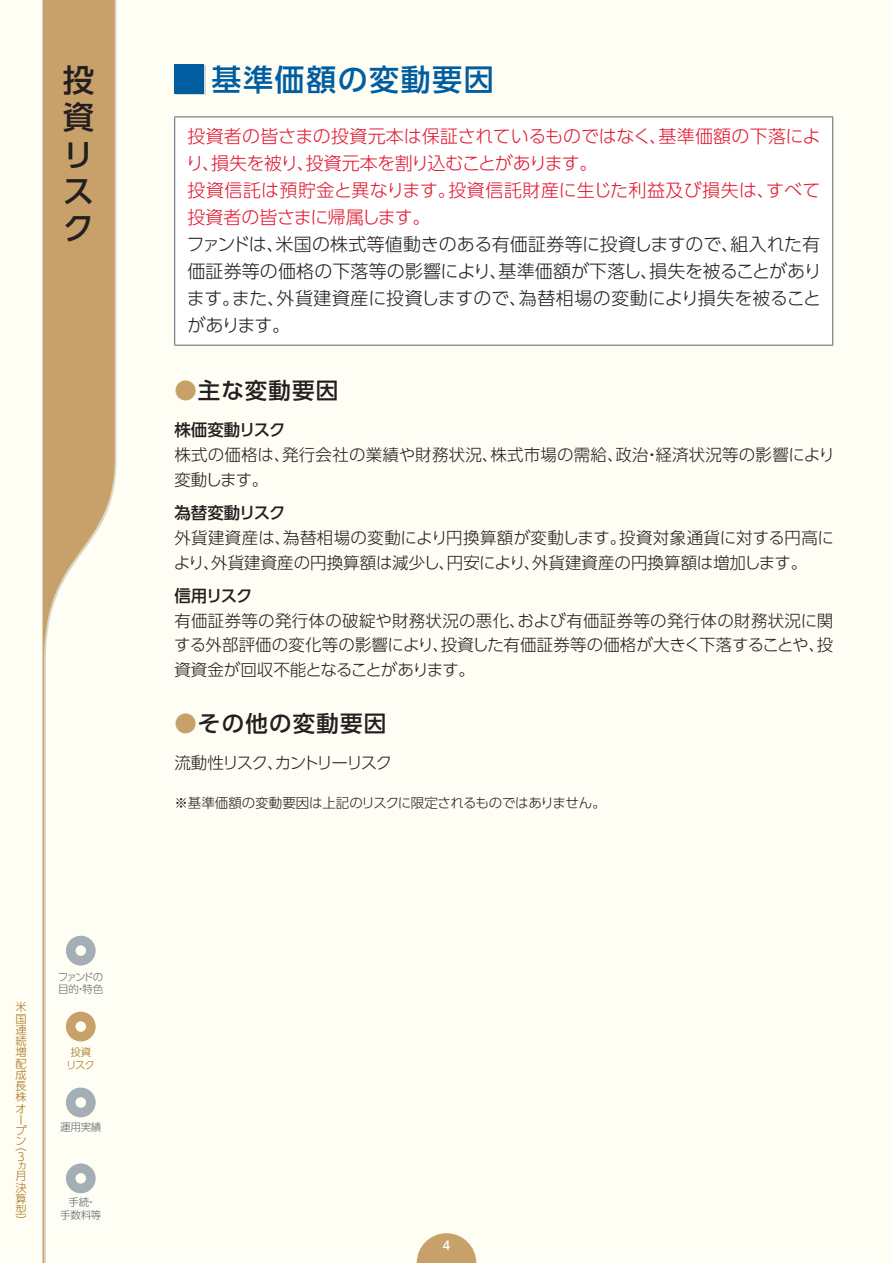
<style>
.page{position:relative;width:893px;height:1263px;background:#fffef4}
.page>*{position:absolute;margin:0;border:0;box-sizing:border-box;transform-origin:0 0}
.t1{font:500 31.5px/37.2px "UD Shin Go Pro";color:#231f20}
.A-大見出し{font:500 30px "UD Shin Go Pro";letter-spacing:.05em;color:#005da0}
.A-中見出し{font:500 22.5px "UD Shin Go Pro";letter-spacing:.05em;color:#231f20}
.A-11pt{font:300 18px/27px "UD Shin Go Pro";letter-spacing:-.01em;color:#231f20;text-align:justify}
.A-11pt-2{font:300 18px/27px "UD Shin Go Pro";letter-spacing:-.005em;color:#e21931}
.A-11pt-3{font:300 16.5px/24.8px "UD Shin Go Pro";color:#231f20}
.A-11pt-4{font:300 16.5px "UD Shin Go Pro";letter-spacing:-.1em;color:#231f20}
.A-小見出し{font:500 16.5px "UD Shin Go Pro";letter-spacing:-.035em;color:#231f20}
.A-小見出し-2{font:500 16.5px "UD Shin Go Pro";letter-spacing:-.07em;color:#231f20}
.A-9pt{font:300 13.5px "UD Shin Go Pro";letter-spacing:-.02em;color:#231f20}
.t2{font:500 12px "UD Shin Go Pro";color:#fff}
.t3{font:300 11.25px/11.2px "UD Shin Go Pro";color:#a6721e}
.t4{font:300 10.5px/12.6px "UD Shin Go Pro";letter-spacing:-.02em;color:#5a676e;text-align:center}
.t5{font:300 10.5px/12.6px "UD Shin Go Pro";letter-spacing:-.13em;color:#5a676e}
.t6{font:300 10.5px/12.6px "UD Shin Go Pro";color:#a6721e;text-align:center}
.s1{color:#c7a06a}
</style>
<div class="page">
<svg style="left:417px;top:1233px;width:59px;height:30px"></svg>
<svg style="left:43px;top:0;width:72px;height:1263px"></svg>
<svg style="left:66px;top:936px;width:30px;height:29px"></svg>
<svg style="left:66px;top:1012px;width:30px;height:29px"></svg>
<svg style="left:66px;top:1087px;width:30px;height:30px"></svg>
<svg style="left:66px;top:1163px;width:30px;height:30px"></svg>
<div style="left:176px;top:65px;width:30px;height:30px;background:#dad9c9"></div>
<div style="left:174px;top:64px;width:30px;height:30px;background:#005da0"></div>
<div style="left:175px;top:117px;width:658px;height:228px;background:#fff"></div>
<hr style="left:174px;top:117px;width:659px;height:1px;background:#5a676e">
<hr style="left:174px;top:117px;width:1px;height:228px;background:#5a676e">
<hr style="left:832px;top:117px;width:1px;height:228px;background:#5a676e">
<hr style="left:174px;top:345px;width:659px;height:1px;background:#5a676e">
<h1 class="t1" style="left:63px;top:60px;width:33px">投資リスク</h1>
<p class="t3" style="left:16px;top:1001px;width:13px">米国連続増配成長株オープ</p>
<p class="t3" style="left:16px;top:1136px;width:12px;line-height:13.2px">ン（<br>３</p>
<p class="t3" style="left:16px;top:1160px;width:12px;line-height:10.1px">ヵ月</p>
<p class="t3" style="left:16px;top:1181px;width:12px;text-align:justify">決算型）</p>
<p class="t5" style="left:58px;top:970px;width:47px">ファンドの目的・特色</p>
<p class="t6" style="left:66px;top:1045px;width:30px">投資リスク</p>
<p class="t4" style="left:60px;top:1120px;width:43px">運用実績</p>
<p class="t4" style="left:60px;top:1195px;width:43px">手続・<br>手数料等</p>
<p class="A-大見出し" style="left:212px;top:55px;width:284px">基準価額の変動要因</p>
<p class="A-11pt-2" style="left:186px;top:122px;width:636px">投資者の皆さまの投資元本は保証されているものではなく、基準価額の下落により、損失を被り、投資元本を割り込むことがあります。</p>
<p class="A-11pt-2" style="left:187px;top:176px;width:634px">投資信託は預貯金と異なります。投資信託財産に生じた利益及び損失は、すべて投資者の皆さまに帰属します。</p>
<p class="A-11pt" style="left:187px;top:230px;width:637px">ファンドは、米国の株式等値動きのある有価証券等に投資しますので、組入れた有価証券等の価格の下落等の影響により、基準価額が下落し、損失を被ることがあります。また、外貨建資産に投資しますので、為替相場の変動により損失を被ることがあります。</p>
<p class="A-中見出し" style="left:174px;top:373px;width:165px"><span class="s1">●</span>主な変動要因</p>
<p class="A-小見出し" style="left:174px;top:417px;width:113px">株価変動リスク</p>
<p class="A-11pt-3" style="left:174px;top:442px;width:662px">株式の価格は、発行会社の業績や財務状況、株式市場の需給、政治・経済状況等の影響により変動します。</p>
<p class="A-小見出し" style="left:174px;top:499px;width:113px">為替変動リスク</p>
<p class="A-11pt-3" style="left:174px;top:525px;width:662px">外貨建資産は、為替相場の変動により円換算額が変動します。投資対象通貨に対する円高により、外貨建資産の円換算額は減少し、円安により、外貨建資産の円換算額は増加します。</p>
<p class="A-小見出し-2" style="left:174px;top:582px;width:80px">信用リスク</p>
<p class="A-11pt-3" style="left:174px;top:607px;width:661px;text-align:justify">有価証券等の発行体の破綻や財務状況の悪化、および有価証券等の発行体の財務状況に関する外部評価の変化等の影響により、投資した有価証券等の価格が大きく下落することや、投資資金が回収不能となることがあります。</p>
<p class="A-中見出し" style="left:174px;top:705px;width:213px"><span class="s1">●</span>その他の変動要因</p>
<p class="A-11pt-4" style="left:174px;top:749px;width:219px">流動性リスク、カントリーリスク</p>
<p class="A-9pt" style="left:174px;top:792px;width:433px">※基準価額の変動要因は上記のリスクに限定されるものではありません。</p>
<p class="t2" style="left:442px;top:1236px;width:9px">4</p>
</div>
